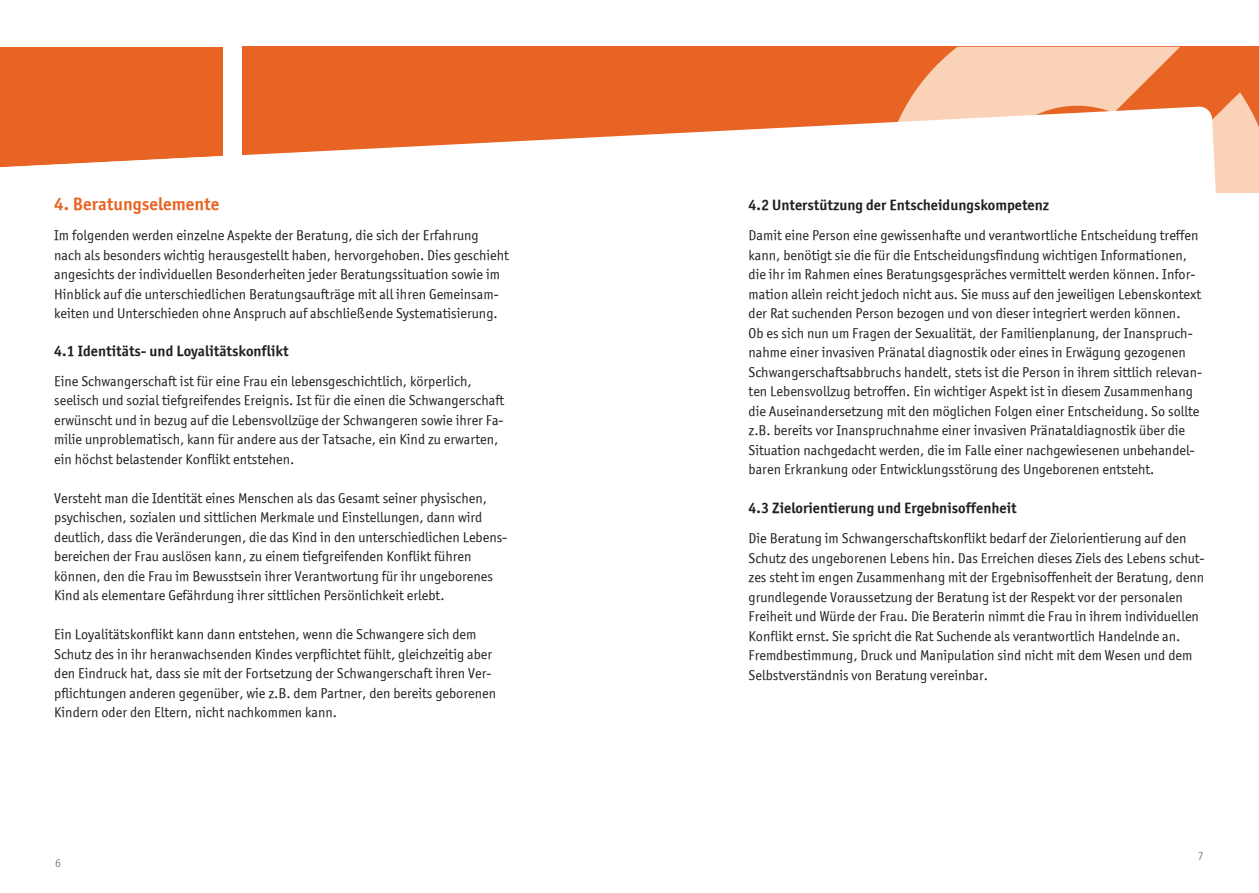
<style>
.page{position:relative;width:1259px;height:893px;background:#fff}
.page>*{position:absolute;margin:0;border:0;box-sizing:border-box;transform-origin:0 0}
.t1{font:18px "Officina Sans ITCTT Bold";color:#e86424}
.t2{font:15px "Officina Sans ITCTT Bold";color:#231f20}
.t3{font:14.25px/19.5px "Officina Sans ITCTT Book";color:#231f20}
.t4{font:12px "Officina Sans ITCTT Book";color:#828487}
</style>
<div class="page">
<div style="left:0;top:47px;width:223px;height:146px;background:#e86424"></div>
<div style="left:243px;top:47px;width:1016px;height:146px;background:#e86424"></div>
<svg style="left:906px;top:47px;width:353px;height:146px;fill:#f9d2b7"></svg>
<svg style="left:0;top:106px;width:1227px;height:87px;fill:#fff"></svg>
<p class="t1" style="left:54px;top:193px;width:167px">4. Beratungselemente</p>
<p class="t3" style="left:54px;top:225px;width:456px">Im folgenden werden einzelne Aspekte der Beratung, die sich der Erfahrung nach als besonders wichtig herausgestellt haben, hervorgehoben. Dies geschieht angesichts der individuellen Besonderheiten jeder Beratungssituation sowie im Hinblick auf die unterschiedlichen Beratungsaufträge mit all ihren Gemeinsam&shy;keiten und Unterschieden ohne Anspruch auf abschließende Systematisierung.</p>
<p class="t2" style="left:54px;top:341px;width:236px">4.1 Identitäts- und Loyalitätskonflikt</p>
<p class="t3" style="left:54px;top:371px;width:452px">Eine Schwangerschaft ist für eine Frau ein lebensgeschichtlich, körperlich, seelisch und sozial tiefgreifendes Ereignis. Ist für die einen die Schwangerschaft erwünscht und in bezug auf die Lebensvollzüge der Schwangeren sowie ihrer Fa&shy;milie unproblematisch, kann für andere aus der Tatsache, ein Kind zu erwarten, ein höchst belastender Konflikt entstehen.</p>
<p class="t3" style="left:54px;top:488px;width:454px">Versteht man die Identität eines Menschen als das Gesamt seiner physischen, psychischen, sozialen und sittlichen Merkmale und Einstellungen, dann wird deutlich, dass die Veränderungen, die das Kind in den unterschiedlichen Lebens&shy;bereichen der Frau auslösen kann, zu einem tiefgreifenden Konflikt führen können, den die Frau im Bewusstsein ihrer Verantwortung für ihr ungeborenes Kind als elementare Gefährdung ihrer sittlichen Persönlichkeit erlebt.</p>
<p class="t3" style="left:54px;top:625px;width:443px">Ein Loyalitätskonflikt kann dann entstehen, wenn die Schwangere sich dem Schutz des in ihr heranwachsenden Kindes verpflichtet fühlt, gleichzeitig aber den Eindruck hat, dass sie mit der Fortsetzung der Schwangerschaft ihren Ver&shy;pflichtungen anderen gegenüber, wie z.B. dem Partner, den bereits geborenen Kindern oder den Eltern, nicht nachkommen kann.</p>
<p class="t4" style="left:55px;top:855px;width:7px">6</p>
<p class="t2" style="left:748px;top:196px;width:302px">4.2 Unterstützung der Entscheidungskompetenz</p>
<p class="t3" style="left:748px;top:225px;width:455px">Damit eine Person eine gewissenhafte und verantwortliche Entscheidung treffen kann, benötigt sie die für die Entscheidungsfindung wichtigen Informationen, die ihr im Rahmen eines Beratungsgespräches vermittelt werden können. Infor&shy;mation allein reicht jedoch nicht aus. Sie muss auf den jeweiligen Lebenskontext der Rat suchenden Person bezogen und von dieser integriert werden können.<br>Ob es sich nun um Fragen der Sexualität, der Familienplanung, der Inanspruch&shy;nahme einer invasiven Pränatal diagnostik oder eines in Erwägung gezogenen Schwangerschaftsabbruchs handelt, stets ist die Person in ihrem sittlich relevan&shy;ten Lebensvollzug betroffen. Ein wichtiger Aspekt ist in diesem Zusammenhang die Auseinandersetzung mit den möglichen Folgen einer Entscheidung. So sollte z.B. bereits vor Inanspruchnahme einer invasiven Pränataldiagnostik über die Situation nachgedacht werden, die im Falle einer nachgewiesenen unbehandel&shy;baren Erkrankung oder Entwicklungsstörung des Ungeborenen entsteht.</p>
<p class="t2" style="left:748px;top:499px;width:270px">4.3 Zielorientierung und Ergebnisoffenheit</p>
<p class="t3" style="left:748px;top:528px;width:457px">Die Beratung im Schwangerschaftskonflikt bedarf der Zielorientierung auf den Schutz des ungeborenen Lebens hin. Das Erreichen dieses Ziels des Lebens schut&shy;zes steht im engen Zusammenhang mit der Ergebnisoffenheit der Beratung, denn grundlegende Voraussetzung der Beratung ist der Respekt vor der personalen Freiheit und Würde der Frau. Die Beraterin nimmt die Frau in ihrem individuellen Konflikt ernst. Sie spricht die Rat Suchende als verantwortlich Handelnde an.<br>Fremdbestimmung, Druck und Manipulation sind nicht mit dem Wesen und dem Selbstverständnis von Beratung vereinbar.</p>
<p class="t4" style="left:1198px;top:849px;width:7px">7</p>
</div>
